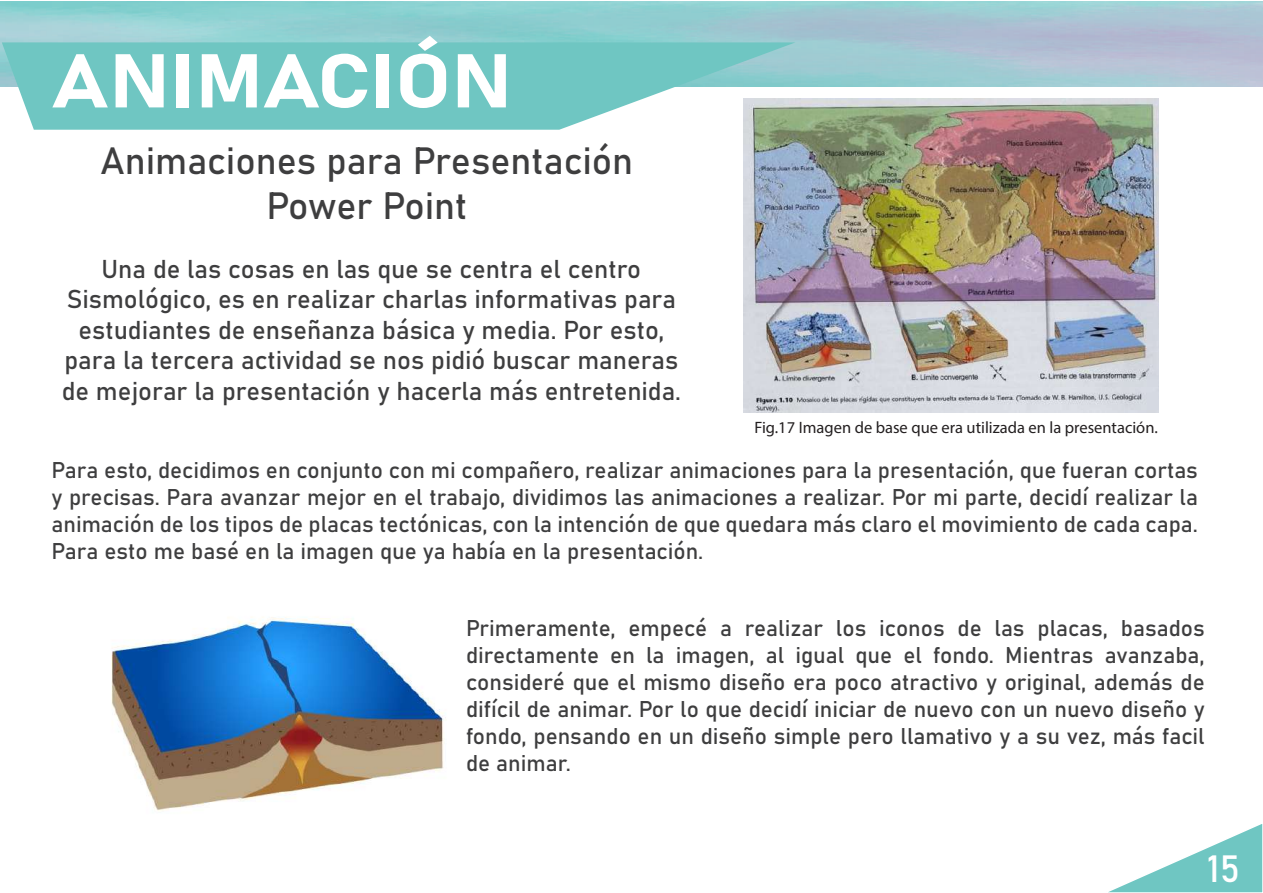
<style>
.page{position:relative;width:1263px;height:893px;background:#fff}
.page>*{position:absolute;margin:0;border:0;box-sizing:border-box;transform-origin:0 0}
.t1{font:75px "Bahnschrift";letter-spacing:-.005em;color:#fff;scale:1.18 1}
.t2{font:37.5px/45px "Bahnschrift";color:#3e3e3f;text-align:center}
.t3{font:37.5px "Bahnschrift";color:#fff}
.t4{font:25.5px/30.6px "Bahnschrift";color:#3e3e3f;text-align:center}
.t5{font:22.5px/27px "Bahnschrift";color:#3e3e3f;text-align:justify}
.t6{font:16.5px "Myriad Pro";color:#231f20}
</style>
<div class="page">
<svg style="left:2px;top:42px;width:793px;height:88px;background:#7fccc9"></svg>
<img style="left:743px;top:99px;width:416px;height:314px">
<img style="left:111px;top:617px;width:335px;height:194px">
<hr style="left:43px;top:580px;width:1177px;height:2px;background:#283890">
<hr style="left:43px;top:311px;width:1177px;height:2px;background:#283890">
<hr style="left:827px;top:43px;width:1px;height:807px;background:#283890">
<hr style="left:434px;top:43px;width:2px;height:807px;background:#283890">
<hr style="left:43px;top:446px;width:1177px;height:1px;background:#283890">
<hr style="left:631px;top:43px;width:1px;height:807px;background:#283890">
<svg style="left:1108px;top:824px;width:155px;height:69px"></svg>
<h1 class="t1" style="left:51px;top:34px;width:392px">ANIMACIÓN</h1>
<h2 class="t2" style="left:101px;top:138px;width:534px">Animaciones para Presentación<br>Power Point</h2>
<p class="t4" style="left:62px;top:253px;width:621px">Una de las cosas en las que se centra el centro Sismológico, es en realizar charlas informativas para estudiantes de enseñanza básica y media. Por esto, para la tercera actividad se nos pidió buscar maneras de mejorar la presentación y hacerla más entretenida.</p>
<p class="t6" style="left:754px;top:417px;width:405px">Fig.17 Imagen de base que era utilizada en la presentación.</p>
<p class="t5" style="left:51px;top:457px;width:1148px">Para esto, decidimos en conjunto con mi compañero, realizar animaciones para la presentación, que fueran cortas y precisas. Para avanzar mejor en el trabajo, dividimos las animaciones a realizar. Por mi parte, decidí realizar la animación de los tipos de placas tectónicas, con la intención de que quedara más claro el movimiento de cada capa.<br>Para esto me basé en la imagen que ya había en la presentación.</p>
<p class="t5" style="left:466px;top:614px;width:740px">Primeramente, empecé a realizar los iconos de las placas, basados directamente en la imagen, al igual que el fondo. Mientras avanzaba, consideré que el mismo diseño era poco atractivo y original, además de difícil de animar. Por lo que decidí iniciar de nuevo con un nuevo diseño y fondo, pensando en un diseño simple pero llamativo y a su vez, más facil de animar.</p>
<h2 class="t3" style="left:1207px;top:845px;width:34px">15</h2>
</div>
